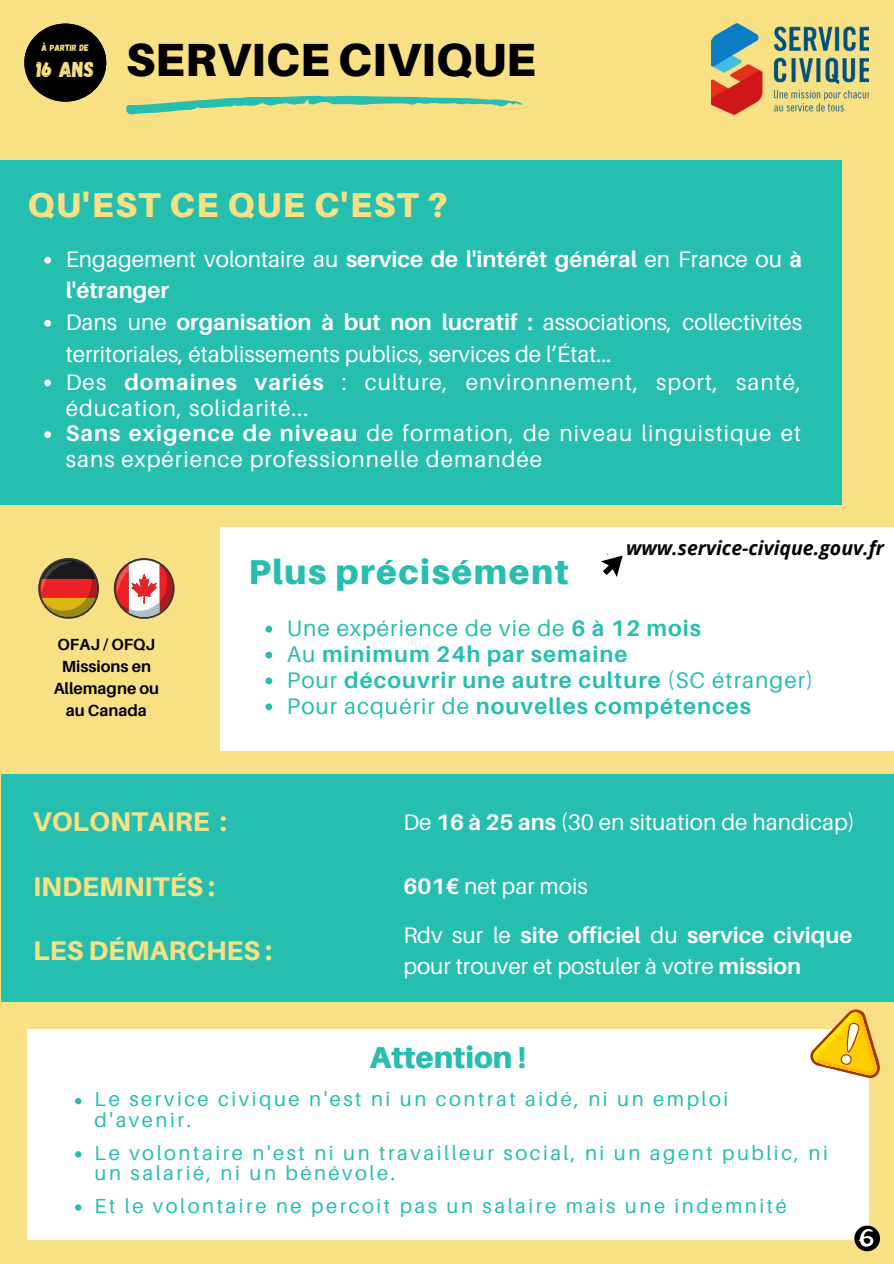
<style>
.page{position:relative;width:894px;height:1264px;background:#fff}
.page>*{position:absolute;margin:0;border:0;box-sizing:border-box;transform-origin:0 0}
.t1{font:900 46.5px "Aileron";color:#000}
.t2{font:900 34.5px "Aileron";letter-spacing:.045em;color:#f8e084}
.t3{font:900 34.5px "Aileron";letter-spacing:.045em;color:#26beaf}
.t4{font:900 30.3px "Aileron";color:#26beaf}
.t5{font:800 27px "Aileron";color:#f8e084}
.t6{font:22.5px/25.8px "Aileron";letter-spacing:.045em;color:#fff}
.t7{font:22.5px/31.5px "Aileron";color:#fefefe}
.t8{font:22.5px/31.5px "Aileron";color:#fff}
.t9{font:700 22.5px "Aileron";letter-spacing:.045em;color:#26beaf}
.t10{font:700 22.5px/31.5px "Aileron";color:#fff}
.t11{font:22.5px "Aileron";letter-spacing:.045em;color:#26beaf}
.t12{font:21.6px "Gagalin";color:#f8e084}
.t13{font:20.25px/20.2px "Aileron";letter-spacing:.125em;color:#26beaf}
.t14{font:italic 700 19.5px "Open Sans";color:#000}
.t15{font:700 16.05px/22px "Aileron";color:#000;text-align:center}
.t16{font:9.15px "Gagalin";color:#f8e084}
.s1{font-weight:400}
.s2{font-weight:700}
</style>
<div class="page">
<div style="left:0;top:0;width:893px;height:1263px;background:#f8e084"></div>
<img style="left:711px;top:24px;width:157px;height:91px">
<svg style="left:126px;top:96px;width:396px;height:18px"></svg>
<div style="left:1px;top:774px;width:892px;height:227px;background:#26beaf"></div>
<svg style="left:38px;top:558px;width:61px;height:60px"></svg>
<svg style="left:40px;top:560px;width:57px;height:56px;background:#a3592d"></svg>
<svg style="left:114px;top:558px;width:60px;height:61px"></svg>
<svg style="left:116px;top:560px;width:56px;height:57px;background:#dc968b"></svg>
<div style="left:220px;top:527px;width:672px;height:224px;background:#fff"></div>
<svg style="left:265px;top:625px;width:7px;height:7px"></svg>
<svg style="left:265px;top:651px;width:7px;height:7px"></svg>
<svg style="left:265px;top:677px;width:7px;height:7px"></svg>
<svg style="left:265px;top:703px;width:7px;height:7px"></svg>
<div style="left:0;top:160px;width:840px;height:345px;background:#26beaf"></div>
<svg style="left:44px;top:257px;width:7px;height:6px"></svg>
<svg style="left:44px;top:320px;width:7px;height:6px"></svg>
<svg style="left:44px;top:379px;width:7px;height:7px"></svg>
<svg style="left:44px;top:431px;width:7px;height:7px"></svg>
<svg style="left:24px;top:24px;width:82px;height:77px"></svg>
<div style="left:27px;top:1029px;width:841px;height:210px;background:#fff"></div>
<svg style="left:75px;top:1098px;width:6px;height:6px"></svg>
<svg style="left:75px;top:1151px;width:6px;height:6px"></svg>
<svg style="left:75px;top:1204px;width:6px;height:6px"></svg>
<svg style="left:805px;top:1001px;width:88px;height:79px"></svg>
<svg style="left:854px;top:1225px;width:25px;height:26px"></svg>
<svg style="left:601px;top:545px;width:25px;height:32px"></svg>
<p class="t16" style="left:42px;top:42px;width:49px">À PARTIR DE</p>
<h5 class="t12" style="left:36px;top:56px;width:59px">16 ANS</h5>
<p class="t1" style="left:126px;top:31px;width:411px">SERVICE CIVIQUE</p>
<p class="t2" style="left:27px;top:184px;width:422px">QU'EST CE QUE C'EST ?</p>
<p class="t10" style="left:66px;top:243px;width:737px"><span class="s1">Engagement volontaire au</span> service de l'intérêt général <span class="s1">en France ou</span> à l'étranger</p>
<p class="t8" style="left:66px;top:306px;width:737px">Dans une <span class="s2">organisation à but non lucratif :</span> associations, collectivités territoriales, établissements publics, services de l’État...</p>
<p class="t6" style="left:66px;top:368px;width:736px">Des <span class="s2">domaines variés</span> : culture, environnement, sport, santé, éducation, solidarité...</p>
<p class="t6" style="left:66px;top:420px;width:736px"><span class="s2">Sans exigence de niveau</span> de formation, de niveau linguistique et sans expérience professionnelle demandée</p>
<p class="t15" style="left:54px;top:633px;width:107px">OFAJ / OFQJ<br>Missions en<br>Allemagne ou au Canada</p>
<p class="t14" style="left:626px;top:534px;width:259px">www.service-civique.gouv.fr</p>
<p class="t3" style="left:248px;top:551px;width:321px">Plus précisément</p>
<h1 class="t11" style="left:287px;top:614px;width:415px">Une expérience de vie de <span class="s2">6 à 12 mois</span></h1>
<p class="t9" style="left:287px;top:640px;width:342px"><span class="s1">Au</span> minimum 24h par semaine</p>
<p class="t9" style="left:287px;top:666px;width:527px"><span class="s1">Pour</span> découvrir une autre culture <span class="s1">(SC étranger)</span></p>
<h2 class="t9" style="left:287px;top:691px;width:465px"><span class="s1">Pour acquérir de</span> nouvelles compétences</h2>
<p class="t5" style="left:32px;top:805px;width:196px">VOLONTAIRE :</p>
<h3 class="t7" style="left:403px;top:805px;width:453px">De <span class="s2">16 à 25 ans</span> (30 en situation de handicap)</h3>
<p class="t5" style="left:33px;top:869px;width:183px">INDEMNITÉS :</p>
<p class="t5" style="left:33px;top:933px;width:240px">LES DÉMARCHES :</p>
<p class="t7" style="left:403px;top:869px;width:186px"><span class="s2">601€</span> net par mois</p>
<p class="t7" style="left:403px;top:918px;width:450px">Rdv sur le <span class="s2">site officiel</span> du <span class="s2">service civique </span>pour trouver et postuler à votre <span class="s2">mission</span></p>
<h6 class="t4" style="left:370px;top:1038px;width:158px">Attention !</h6>
<h6 class="t13" style="left:95px;top:1088px;width:635px">Le service civique n'est ni un contrat aidé, ni un emploi d'avenir.</h6>
<h6 class="t13" style="left:95px;top:1141px;width:734px">Le volontaire n'est ni un travailleur social, ni un agent public, ni un salarié, ni un bénévole.</h6>
<h5 class="t13" style="left:95px;top:1195px;width:693px">Et le volontaire ne percoit pas un salaire mais une indemnité</h5>
</div>
